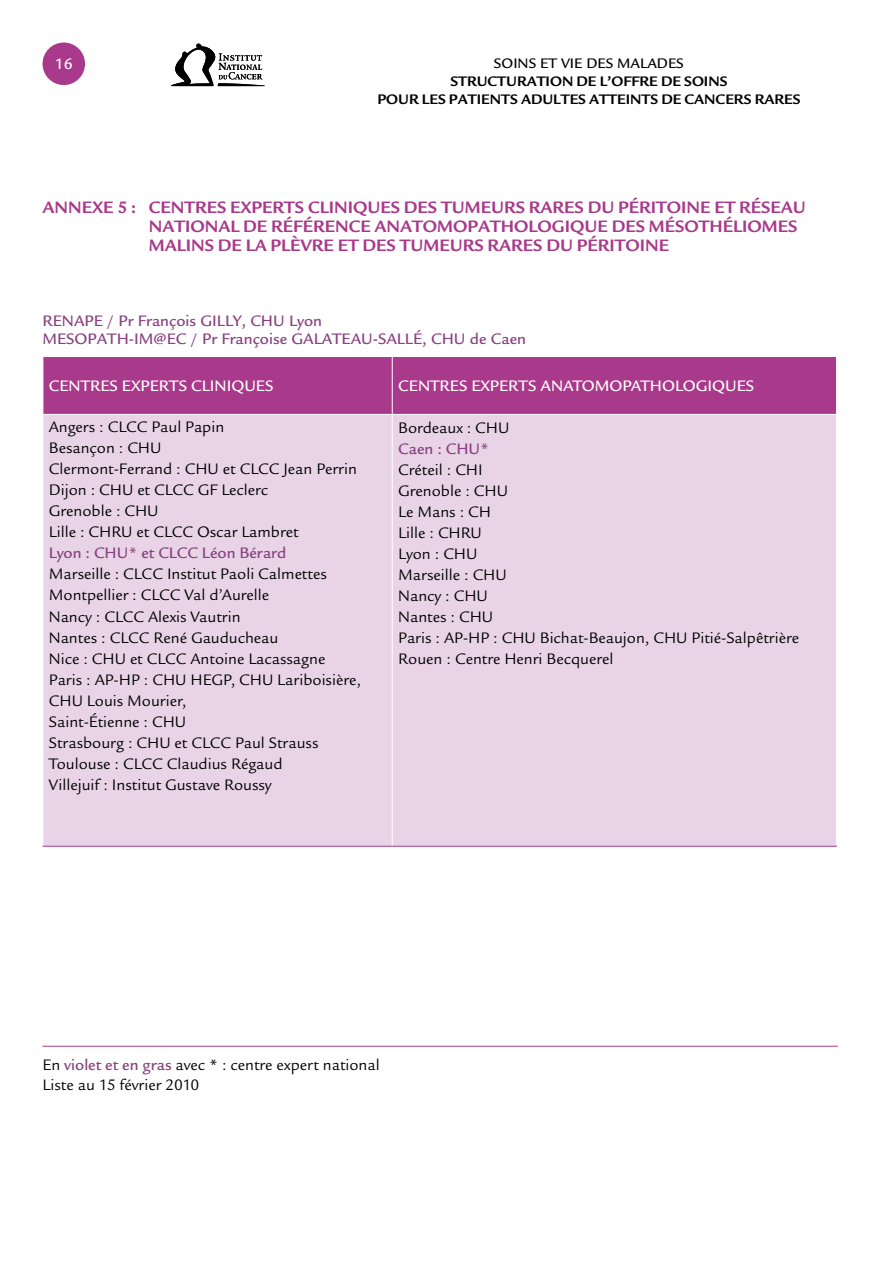
<style>
.page{position:relative;width:893px;height:1263px;background:#fff}
.page>*{position:absolute;margin:0;border:0;box-sizing:border-box;transform-origin:0 0}
.t1{font:700 18px/18.8px "Legacy San ITC";color:#a9398a}
.t2{font:16.5px/21px "Legacy San ITC";color:#000}
.t3{font:500 16.5px "Legacy San ITC";color:#894181}
.t4{font:500 16.5px "Legacy San ITC";color:#fff}
.t5{font:500 16.5px "Legacy Sans";color:#fff}
.t6{font:700 15px "Legacy San ITC";color:#000}
.t7{font:500 15px "Legacy San ITC";color:#000}
.s1{font-weight:500;color:#894181}
</style>
<div class="page">
<div style="left:43px;top:43px;width:42px;height:42px;background:#a9398a;border-radius:50%"></div>
<hr style="left:43px;top:1046px;width:795px;height:1px;background:#a9398a">
<svg style="left:171px;top:44px;width:94px;height:42px"></svg>
<div style="left:44px;top:357px;width:792px;height:57px;background:#a9398a"></div>
<div style="left:44px;top:415px;width:792px;height:431px;background:#e8d4e6"></div>
<hr style="left:392px;top:357px;width:1px;height:57px;background:#fff">
<hr style="left:43px;top:846px;width:349px;height:1px;background:#a9398a">
<hr style="left:392px;top:415px;width:1px;height:431px;background:#fff">
<hr style="left:392px;top:846px;width:445px;height:1px;background:#a9398a">
<p class="t5" style="left:55px;top:54px;width:19px">16</p>
<p class="t7" style="left:494px;top:55px;width:191px">SOINS ET VIE DES MALADES</p>
<p class="t6" style="left:450px;top:72px;width:252px">STRUCTURATION DE L’OFFRE DE SOINS</p>
<p class="t6" style="left:377px;top:90px;width:21px">POUR</p>
<p class="t6" style="left:422px;top:90px;width:110px">LES PATIENTS ADULTE</p>
<p class="t6" style="left:578px;top:90px;width:21px">S ATTEINT</p>
<p class="t6" style="left:650px;top:90px;width:45px">S DE CANCER</p>
<p class="t6" style="left:744px;top:90px;width:22px">S RARE</p>
<p class="t6" style="left:793px;top:90px;width:9px">S</p>
<p class="t1" style="left:149px;top:198px;width:659px;text-indent:-106px">ANNEXE 5 : CENTRES EXPERTS CLINIQUES DES TUMEURS RARES DU PÉRITOINE ET RÉSEAU<br>NATIONAL DE RÉFÉRENCE ANATOMOPATHOLOGIQUE DES MÉSOTHÉLIOMES<br>MALINS DE LA PLÈVRE ET DES TUMEURS RARES DU PÉRITOINE</p>
<p class="t3" style="left:43px;top:311px;width:20px">RENAPE</p>
<p class="t3" style="left:107px;top:311px;width:216px">/ PR FRANÇOIS GILLY, CHU LYON</p>
<p class="t3" style="left:43px;top:330px;width:12px">MESOPAT</p>
<p class="t3" style="left:117px;top:330px;width:411px">H-IM @EC / PR FRANÇOISE GALATEAU-SALLÉ, CHU DE CAEN</p>
<p class="t4" style="left:49px;top:377px;width:226px">CENTRES EXPERTS CLINIQUES</p>
<p class="t4" style="left:398px;top:377px;width:357px">CENTRES EXPERTS ANATOMOPATH OLOG IQUES</p>
<p class="t2" style="left:49px;top:417px;width:310px">Angers : CLCC Paul Papin<br>Besançon : CHU<br>Clermont-Ferrand : CHU et CLCC Jean Perrin<br>Dijon : CHU et CLCC GF Leclerc<br>Grenoble : CHU<br>Lille : CHRU et CLCC Oscar Lambret</p>
<p class="t3" style="left:49px;top:544px;width:239px">LYON : CHU * ET CLCC LÉON BÉRARD</p>
<p class="t2" style="left:49px;top:564px;width:314px">Marseille : CLCC Institut Paoli Calmettes<br>Montpellier : CLCC Val d’Aurelle<br>Nancy : CLCC Alexis Vautrin<br>Nantes : CLCC René Gauducheau<br>Nice : CHU et CLCC Antoine Lacassagne<br>Paris : AP-HP : CHU HEGP, CHU Lariboisière,<br>CHU Louis Mourier,<br>Saint-Étienne : CHU<br>Strasbourg : CHU et CLCC Paul Strauss<br>Toulouse : CLCC Claudius Régaud<br>Villejuif : Institut Gustave Roussy</p>
<p class="t2" style="left:398px;top:417px;width:113px">Bordeaux : CHU</p>
<p class="t3" style="left:398px;top:439px;width:92px">CAEN : CHU *</p>
<p class="t2" style="left:398px;top:459px;width:402px">Créteil : CHI<br>Grenoble : CHU<br>Le Mans : CH<br>Lille : CHRU<br>Lyon : CHU<br>Marseille : CHU<br>Nancy : CHU<br>Nantes : CHU<br>Paris : AP-HP : CHU Bichat-Beaujon, CHU Pitié-Salpêtrière<br>Rouen : Centre Henri Becquerel</p>
<p class="t2" style="left:43px;top:1055px;width:339px;line-height:19.8px">En <span class="s1">VIOLET ET EN GRAS</span> avec * : centre expert national<br>Liste au 15 février 2010</p>
</div>
